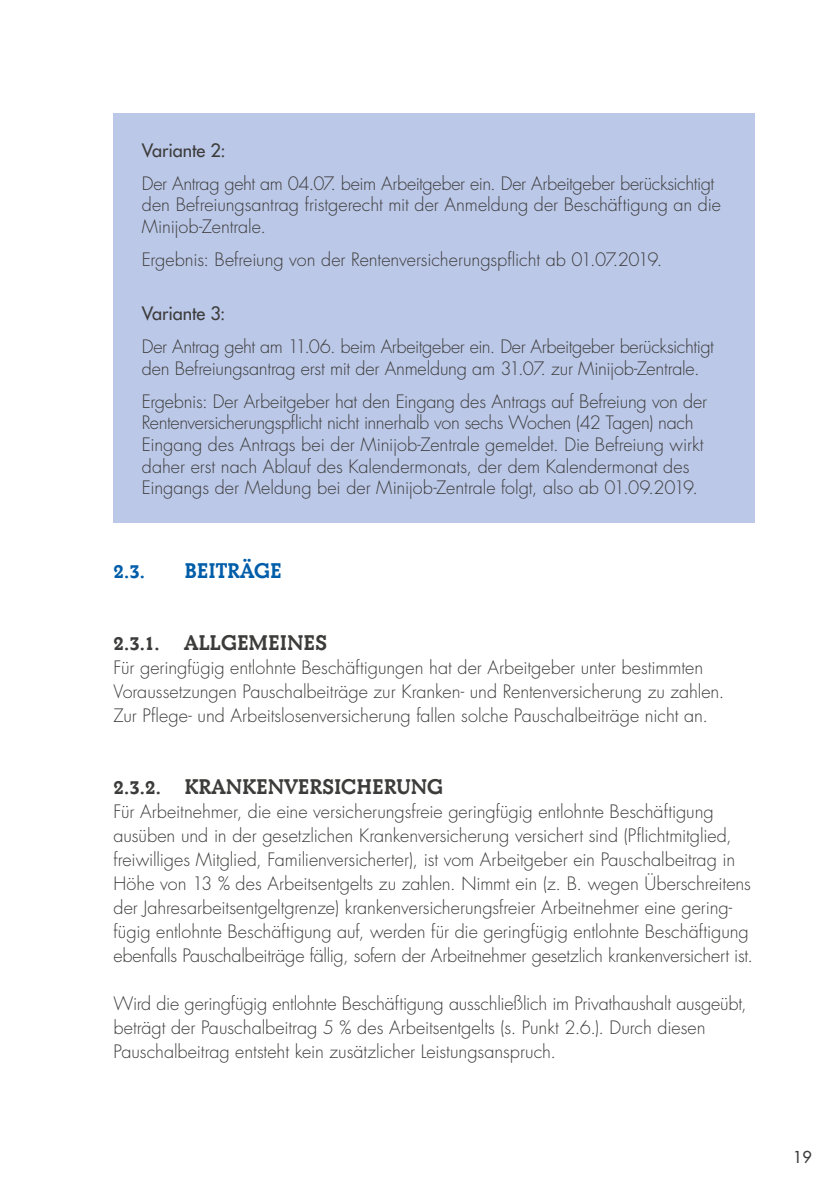
<style>
.page{position:relative;width:840px;height:1191px;background:#fff}
.page>*{position:absolute;margin:0;border:0;box-sizing:border-box;transform-origin:0 0}
.t1{font:700 22px "Beton Com";color:#3c3c3b}
.t2{font:700 22px "Beton Com";color:#005da9}
.t3{font:300 18px/24px "Futura Std";letter-spacing:-.005em;color:#3c3c3b}
.t4{font:500 18px "Futura Std";letter-spacing:-.005em;color:#3c3c3b}
.t5{font:500 16px "Futura Std";color:#3c3c3b}
</style>
<div class="page">
<div style="left:113px;top:113px;width:641px;height:409px;background:#bcc8e8"></div>
<p class="t4" style="left:142px;top:139px;width:85px">Variante 2:</p>
<p class="t3" style="left:142px;top:173px;width:580px;line-height:21.6px">Der Antrag geht am 04.07. beim Arbeitgeber ein. Der Arbeitgeber berücksichtigt den Befreiungsantrag fristgerecht mit der Anmeldung der Beschäftigung an die<br>Minijob-Zentrale.</p>
<p class="t3" style="left:142px;top:248px;width:521px">Ergebnis: Befreiung von der Rentenversicherungspflicht ab 01.07.2019.</p>
<p class="t4" style="left:142px;top:302px;width:85px">Variante 3:</p>
<p class="t3" style="left:142px;top:336px;width:573px;line-height:21.6px">Der Antrag geht am 11.06. beim Arbeitgeber ein. Der Arbeitgeber berücksichtigt den Befreiungsantrag erst mit der Anmeldung am 31.07. zur Minijob-Zentrale.</p>
<p class="t3" style="left:142px;top:391px;width:566px;line-height:21.6px">Ergebnis: Der Arbeitgeber hat den Eingang des Antrags auf Befreiung von der Rentenversicherungspflicht nicht innerhalb von sechs Wochen (42 Tagen) nach Eingang des Antrags bei der Minijob-Zentrale gemeldet. Die Befreiung wirkt daher erst nach Ablauf des Kalendermonats, der dem Kalendermonat des Eingangs der Meldung bei der Minijob-Zentrale folgt, also ab 01.09.2019.</p>
<p class="t2" style="left:113px;top:558px;width:33px">2.3.</p>
<p class="t2" style="left:184px;top:558px;width:99px">BEITRÄGE</p>
<p class="t1" style="left:113px;top:630px;width:215px">2.3.1. ALLGEMEINES</p>
<p class="t3" style="left:113px;top:656px;width:612px">Für geringfügig entlohnte Beschäftigungen hat der Arbeitgeber unter bestimmten<br>Voraussetzungen Pauschalbeiträge zur Kranken- und Rentenversicherung zu zahlen.<br>Zur Pflege- und Arbeitslosenversicherung fallen solche Pauschalbeiträge nicht an.</p>
<p class="t1" style="left:113px;top:774px;width:331px">2.3.2. KRANKENVERSICHERUNG</p>
<p class="t3" style="left:113px;top:800px;width:640px">Für Arbeitnehmer, die eine versicherungsfreie geringfügig entlohnte Beschäftigung ausüben und in der gesetzlichen Krankenversicherung versichert sind (Pflichtmitglied, freiwilliges Mitglied, Familienversicherter), ist vom Arbeitgeber ein Pauschalbeitrag in Höhe von 13 % des Arbeitsentgelts zu zahlen. Nimmt ein (z. B. wegen Überschreitens der Jahresarbeitsentgeltgrenze) krankenversicherungsfreier Arbeitnehmer eine gering&shy;fügig entlohnte Beschäftigung auf, werden für die geringfügig entlohnte Beschäftigung ebenfalls Pauschalbeiträge fällig, sofern der Arbeitnehmer gesetzlich krankenversichert ist.</p>
<p class="t3" style="left:113px;top:992px;width:634px">Wird die geringfügig entlohnte Beschäftigung ausschließlich im Privathaushalt ausgeübt, beträgt der Pauschalbeitrag 5 % des Arbeitsentgelts (s. Punkt 2.6.). Durch diesen<br>Pauschalbeitrag entsteht kein zusätzlicher Leistungsanspruch.</p>
<p class="t5" style="left:792px;top:1146px;width:20px">19</p>
</div>
